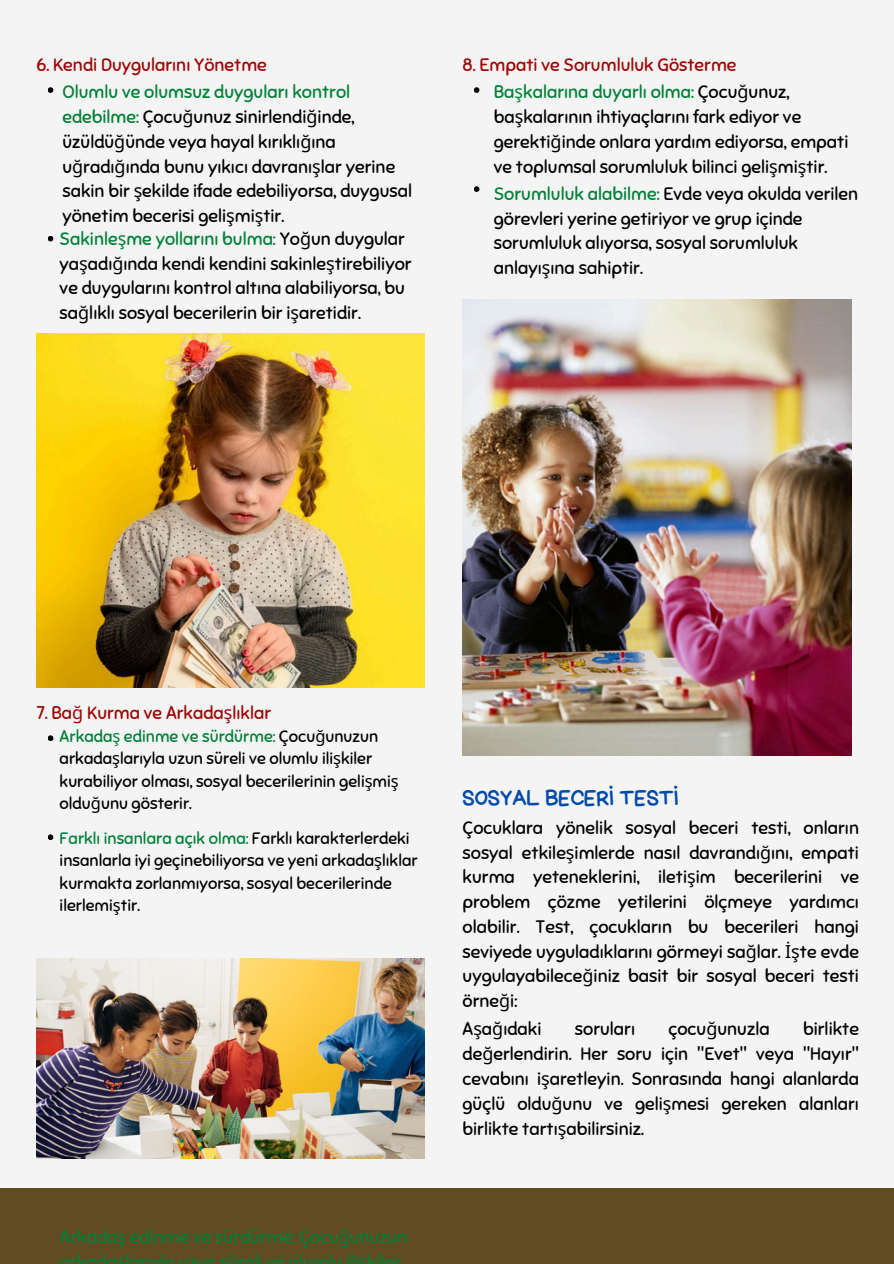
<style>
.page{position:relative;width:894px;height:1264px;background:#fff}
.page>*{position:absolute;margin:0;border:0;box-sizing:border-box;transform-origin:0 0}
.t1{font:22.5px "Handyman";color:#004aad}
.t2{font:18px/24.8px "Sniglet";color:#000}
.t3{font:18px "Sniglet";color:#9f0404}
.t4{font:18px/24.8px "Sniglet";color:#008037}
.t5{font:16.5px/22.5px "Sniglet";color:#000}
.s1{color:#008037}
.s2{font-family:"Noto Sans"}
.s3{font-family:"Noto Sans";color:#008037}
</style>
<div class="page">
<div style="left:0;top:0;width:893px;height:1263px;background:#f4f4f4"></div>
<div style="left:0;top:1188px;width:893px;height:75px;background:#614b22"></div>
<img style="left:36px;top:334px;width:389px;height:353px">
<img style="left:36px;top:958px;width:389px;height:200px">
<img style="left:462px;top:299px;width:388px;height:456px">
<svg style="left:48px;top:87px;width:5px;height:6px"></svg>
<svg style="left:48px;top:236px;width:5px;height:5px"></svg>
<svg style="left:48px;top:735px;width:5px;height:6px"></svg>
<svg style="left:48px;top:834px;width:5px;height:6px"></svg>
<svg style="left:474px;top:87px;width:5px;height:6px"></svg>
<svg style="left:474px;top:186px;width:5px;height:6px"></svg>
<p class="t3" style="left:36px;top:53px;width:232px">6. Kendi Duygularını Yönetme</p>
<p class="t2" style="left:62px;top:80px;width:351px"><span class="s1">Olumlu ve olumsuz duyguları kontrol edebilme:</span> Çocu<span class="s2">ğ</span>unuz sinirlendi<span class="s2">ğ</span>inde, üzüldü<span class="s2">ğ</span>ünde veya hayal kırıklı<span class="s2">ğ</span>ına u<span class="s2">ğ</span>radı<span class="s2">ğ</span>ında bunu yıkıcı davranı<span class="s2">ş</span>lar yerine sakin bir <span class="s2">ş</span>ekilde ifade edebiliyorsa, duygusal yönetim becerisi geli<span class="s2">ş</span>mi<span class="s2">ş</span>tir.</p>
<p class="t2" style="left:60px;top:226px;width:353px"><span class="s1">Sakinle</span><span class="s3">ş</span><span class="s1">me yollarını bulma:</span> Yo<span class="s2">ğ</span>un duygular ya<span class="s2">ş</span>adı<span class="s2">ğ</span>ında kendi kendini sakinle<span class="s2">ş</span>tirebiliyor ve duygularını kontrol altına alabiliyorsa, bu sa<span class="s2">ğ</span>lıklı sosyal becerilerin bir i<span class="s2">ş</span>aretidir.</p>
<p class="t3" style="left:462px;top:53px;width:275px">8. Empati ve Sorumluluk Gösterme</p>
<p class="t2" style="left:493px;top:80px;width:356px"><span class="s1">Ba</span><span class="s3">ş</span><span class="s1">kalarına duyarlı olma:</span> Çocu<span class="s2">ğ</span>unuz, ba<span class="s2">ş</span>kalarının ihtiyaçlarını fark ediyor ve gerekti<span class="s2">ğ</span>inde onlara yardım ediyorsa, empati ve toplumsal sorumluluk bilinci geli<span class="s2">ş</span>mi<span class="s2">ş</span>tir.</p>
<p class="t2" style="left:493px;top:181px;width:366px"><span class="s1">Sorumluluk alabilme:</span> Evde veya okulda verilen görevleri yerine getiriyor ve grup içinde sorumluluk alıyorsa, sosyal sorumluluk anlayı<span class="s2">ş</span>ına sahiptir.</p>
<p class="t3" style="left:36px;top:701px;width:236px">7. Ba<span class="s2">ğ</span> Kurma ve Arkada<span class="s2">ş</span>lıklar</p>
<p class="t5" style="left:60px;top:724px;width:340px"><span class="s1">Arkada</span><span class="s3">ş</span> <span class="s1">edinme ve sürdürme:</span> Çocu<span class="s2">ğ</span>unuzun arkada<span class="s2">ş</span>larıyla uzun süreli ve olumlu ili<span class="s2">ş</span>kiler kurabiliyor olması, sosyal becerilerinin geli<span class="s2">ş</span>mi<span class="s2">ş </span>oldu<span class="s2">ğ</span>unu gösterir.</p>
<p class="t5" style="left:60px;top:826px;width:359px"><span class="s1">Farklı insanlara açık olma:</span> Farklı karakterlerdeki insanlarla iyi geçinebiliyorsa ve yeni arkada<span class="s2">ş</span>lıklar kurmakta zorlanmıyorsa, sosyal becerilerinde ilerlemi<span class="s2">ş</span>tir.</p>
<p class="t4" style="left:60px;top:1224px;width:349px">Arkada<span class="s2">ş</span> edinme ve sürdürme: Çocu<span class="s2">ğ</span>unuzun arkada ları la uzun süreli ve olumlu ili kiler</p>
<p class="t1" style="left:462px;top:783px;width:217px">SOSYAL BECERİ TESTİ</p>
<p class="t2" style="left:462px;top:815px;width:398px;text-align:justify">Çocuklara yönelik sosyal beceri testi, onların sosyal etkile<span class="s2">ş</span>imlerde nasıl davrandı<span class="s2">ğ</span>ını, empati kurma yeteneklerini, ileti<span class="s2">ş</span>im becerilerini ve problem çözme yetilerini ölçmeye yardımcı olabilir. Test, çocukların bu becerileri hangi seviyede uyguladıklarını görmeyi sa<span class="s2">ğ</span>lar. <span class="s2">İş</span>te evde uygulayabilece<span class="s2">ğ</span>iniz basit bir sosyal beceri testi örne<span class="s2">ğ</span>i:</p>
<p class="t2" style="left:462px;top:1016px;width:80px">A<span class="s2">ş</span>a<span class="s2">ğ</span>ıdaki</p>
<p class="t2" style="left:574px;top:1016px;width:62px">soruları</p>
<p class="t2" style="left:668px;top:1016px;width:103px">çocu<span class="s2">ğ</span>unuzla</p>
<p class="t2" style="left:462px;top:1016px;width:398px;text-align:justify;text-indent:340px">birlikte de<span class="s2">ğ</span>erlendirin. Her soru için "Evet" veya "Hayır" cevabını i<span class="s2">ş</span>aretleyin. Sonrasında hangi alanlarda güçlü oldu<span class="s2">ğ</span>unu ve geli<span class="s2">ş</span>mesi gereken alanları birlikte tartı<span class="s2">ş</span>abilirsiniz.</p>
</div>
